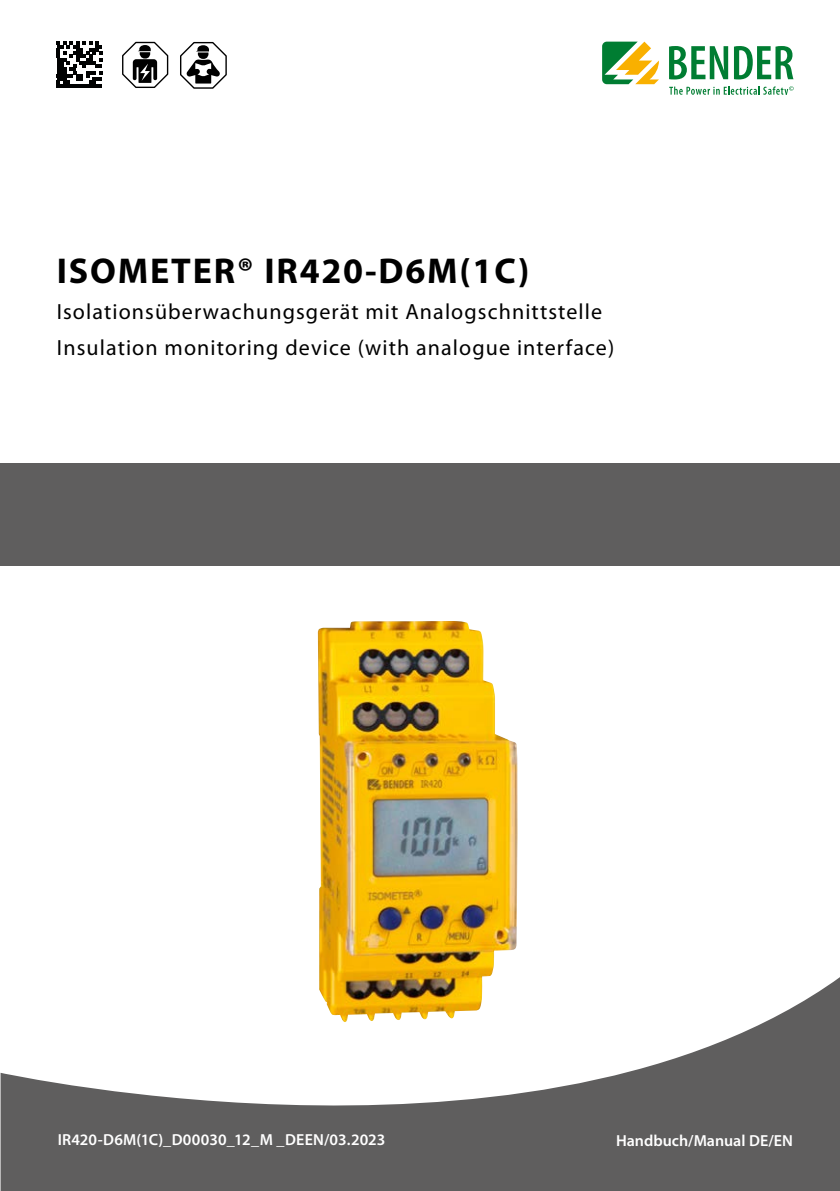
<style>
.page{position:relative;width:840px;height:1191px;background:#fff}
.page>*{position:absolute;margin:0;border:0;box-sizing:border-box;transform-origin:0 0}
.t1{font:700 36px "Myriad Pro";letter-spacing:.05em;color:#000}
.t2{font:22px/36px "Myriad Pro";letter-spacing:.05em;color:#000}
.t3{font:600 16px "Myriad Pro";color:#fff}
</style>
<div class="page">
<svg style="left:1px;top:978px;width:838px;height:213px;fill:#5f5e5e"></svg>
<div style="left:1px;top:463px;width:838px;height:102px;background:#5f5e5e"></div>
<svg style="left:669px;top:86px;width:124px;height:9px"></svg>
<svg style="left:669px;top:46px;width:58px;height:33px"></svg>
<svg style="left:734px;top:46px;width:59px;height:33px"></svg>
<svg style="left:602px;top:42px;width:56px;height:42px"></svg>
<svg style="left:180px;top:42px;width:47px;height:47px"></svg>
<svg style="left:122px;top:42px;width:46px;height:46px"></svg>
<hr style="left:57px;top:84px;width:45px;height:3px;background:#010202">
<svg style="left:57px;top:42px;width:45px;height:42px"></svg>
<img style="left:317px;top:621px;width:200px;height:401px">
<h1 class="t1" style="left:57px;top:251px;width:474px">ISOMETER® IR420-D6M(1C)</h1>
<p class="t2" style="left:57px;top:294px;width:558px">Isolationsüberwachungsgerät mit Analogschnittstelle<br>Insulation monitoring device (with analogue interface)</p>
<p class="t3" style="left:58px;top:1130px;width:329px">IR420-D6M(1C)_D00030_12_M _DEEN/03.2023</p>
<p class="t3" style="left:615px;top:1131px;width:178px">Handbuch/Manual DE/EN</p>
</div>
